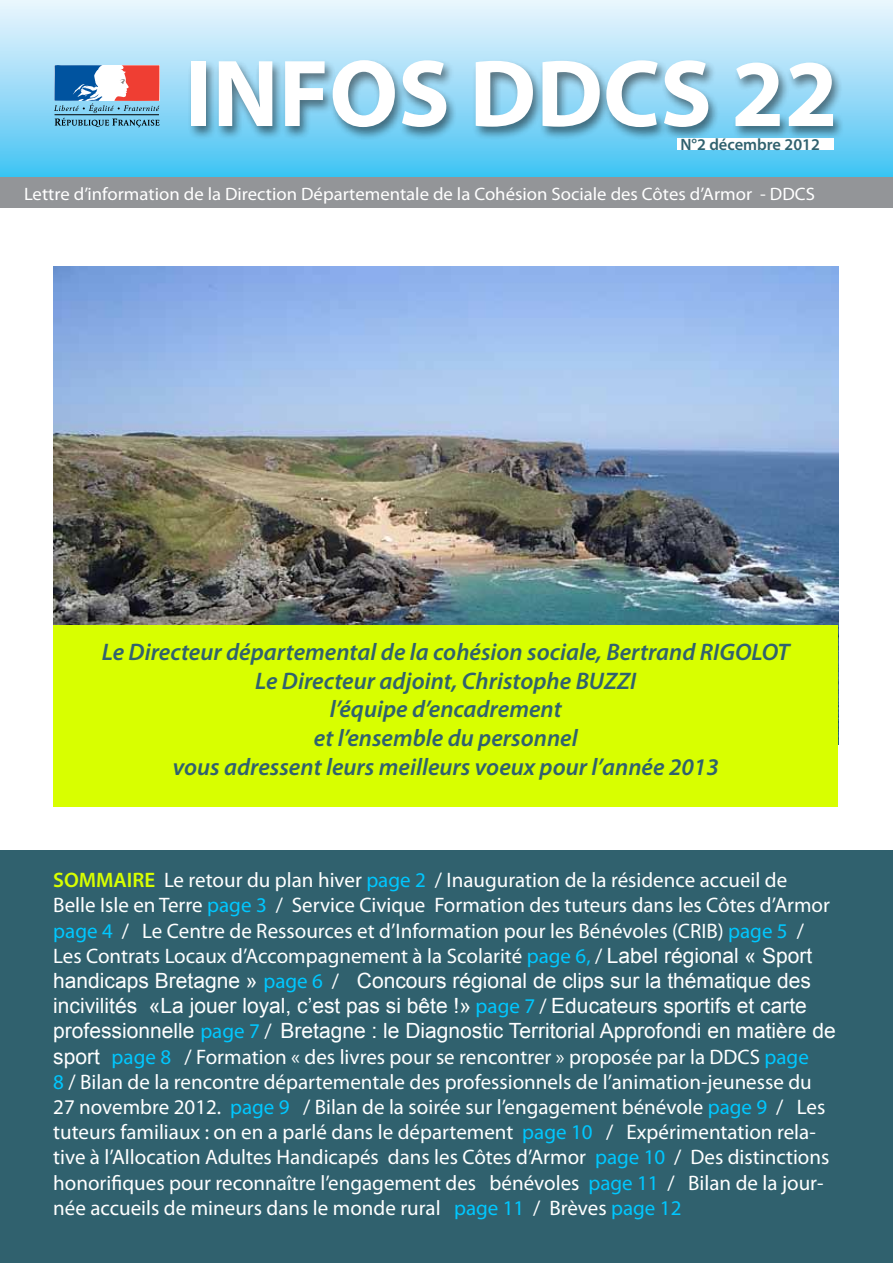
<style>
.page{position:relative;width:893px;height:1263px;background:#fff}
.page>*{position:absolute;margin:0;border:0;box-sizing:border-box;transform-origin:0 0}
.t1{font:700 96px "Myriad Pro";color:#fff}
.t2{font:italic 600 24px/28.8px "Myriad Pro";color:#30616e;text-align:center}
.t3{font:21px/25.2px "Myriad Pro";color:#fff}
.t4{font:21px/25.2px "Arial";color:#fff}
.t5{font:18px "Myriad Pro";color:#fff;scale:1.04 1}
.t6{font:600 16.5px "Myriad Pro";color:#30616e}
.s1{font-weight:600;color:#d8ff00}
.s2{color:#00c7ff}
.s3{font-family:"Arial"}
.s4{font-family:"Myriad Pro";color:#00c7ff}
.s5{font-family:"Myriad Pro"}
</style>
<div class="page">
<img style="left:53px;top:266px;width:785px;height:359px">
<div style="left:0;top:176px;width:893px;height:32px;background:#939598"></div>
<div style="left:0;top:0;width:893px;height:176px;background:linear-gradient(to bottom,#f0f6fe,#47c4f3)"></div>
<div style="left:188px;top:58px;width:657px;height:84px;background:#000;opacity:.48"></div>
<svg style="left:54px;top:65px;width:106px;height:62px"></svg>
<div style="left:0;top:850px;width:893px;height:413px;background:#30616e"></div>
<div style="left:677px;top:139px;width:157px;height:11px;background:#fff"></div>
<div style="left:53px;top:625px;width:785px;height:181px;background:#d8ff00"></div>
<h1 class="t1" style="left:185px;top:31px;width:654px">INFOS DDCS 22</h1>
<p class="t6" style="left:680px;top:134px;width:141px">N°2 décembre 2012</p>
<p class="t5" style="left:24px;top:182px;width:762px">Lettre d’information de la Direction Départementale de la Cohésion Sociale des Côtes d’Armor - DDCS</p>
<p class="t2" style="left:102px;top:637px;width:689px">Le Directeur départemental de la cohésion sociale, Bertrand RIGOLOT Le Directeur adjoint, Christophe BUZZI<br>l’équipe d’encadrement<br>et l’ensemble du personnel<br>vous adressent leurs meilleurs voeux pour l’année 2013</p>
<p class="t3" style="left:53px;top:867px;width:778px"><span class="s1">SOMMAIRE</span> Le retour du plan hiver <span class="s2">page 2</span> / Inauguration de la résidence accueil de Belle Isle en Terre <span class="s2">page 3</span> / Service Civique Formation des tuteurs dans les Côtes d’Armor <span class="s2">page 4</span> / Le Centre de Ressources et d’Information pour les Bénévoles (CRIB) <span class="s2">page 5</span> / Les Contrats Locaux d’Accompagnement à la Scolarité <span class="s2">page 6,</span> / <span class="s3">Label régional « Sport</span></p>
<p class="t4" style="left:53px;top:968px;width:784px">handicaps Bretagne » <span class="s4">page 6</span> <span class="s5">/</span> Concours régional de clips sur la thématique des incivilités «La jouer loyal, c’est pas si bête !» <span class="s4">page 7</span> <span class="s5">/</span> Educateurs sportifs et carte professionnelle <span class="s4">page 7</span> <span class="s5">/</span> Bretagne : le Diagnostic Territorial Approfondi en matière de</p>
<p class="t3" style="left:53px;top:1043px;width:778px"><span class="s3">sport</span> <span class="s2">page 8</span> / Formation « des livres pour se rencontrer » proposée par la DDCS <span class="s2">page<br>8</span> / Bilan de la rencontre départementale des professionnels de l’animation-jeunesse du 27 novembre 2012. <span class="s2">page 9</span> / Bilan de la soirée sur l’engagement bénévole <span class="s2">page 9</span> / Les tuteurs familiaux : on en a parlé dans le département <span class="s2">page 10</span> / Expérimentation rela&shy;tive à l’Allocation Adultes Handicapés dans les Côtes d’Armor <span class="s2">page 10</span> / Des distinctions honorifiques pour reconnaître l’engagement des bénévoles <span class="s2">page 11</span> / Bilan de la jour&shy;née accueils de mineurs dans le monde rural <span class="s2">page 11</span> / Brèves <span class="s2">page 12</span></p>
</div>
